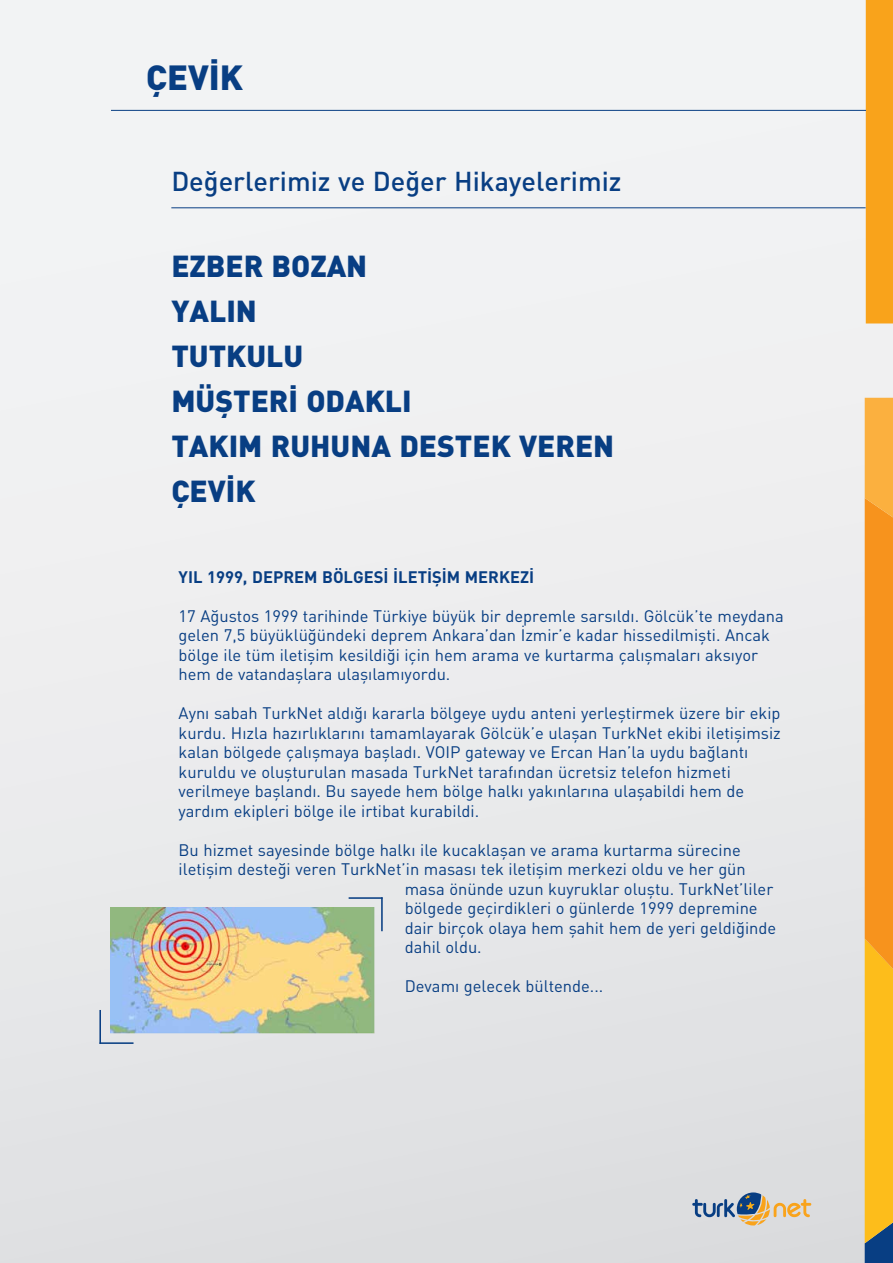
<style>
.page{position:relative;width:893px;height:1263px;background:#fff}
.page>*{position:absolute;margin:0;border:0;box-sizing:border-box;transform-origin:0 0}
.t1{font:900 34.5px "DIN";color:#083e83}
.t2{font:900 30px/45px "DIN";color:#083e83}
.t3{font:500 27px "DIN";color:#083e83}
.t4{font:16.5px/19.5px "DIN";color:#083e83}
.t5{font:700 16.5px "DIN";color:#083e83}
</style>
<div class="page">
<div style="left:0;top:0;width:893px;height:1263px;background:linear-gradient(to bottom,#f6f7f7,#dfe0e2)"></div>
<div style="left:866px;top:0;width:27px;height:324px;background:#f9a31b"></div>
<svg style="left:865px;top:398px;width:28px;height:865px;background:#f1a124"></svg>
<hr style="left:111px;top:110px;width:755px;height:1px;background:#083e83">
<svg style="left:692px;top:1192px;width:119px;height:33px;background:#bab8b0"></svg>
<hr style="left:171px;top:208px;width:695px;height:1px;background:#083e83">
<hr style="left:381px;top:897px;width:2px;height:34px;background:#083e83">
<hr style="left:349px;top:897px;width:34px;height:2px;background:#083e83">
<hr style="left:99px;top:1010px;width:2px;height:34px;background:#083e83">
<hr style="left:100px;top:1042px;width:34px;height:2px;background:#083e83">
<img style="left:110px;top:908px;width:265px;height:125px">
<h1 class="t1" style="left:146px;top:55px;width:98px">ÇEVİK</h1>
<h3 class="t3" style="left:171px;top:164px;width:452px">Değerlerimiz ve Değer Hikayelerimiz</h3>
<h2 class="t2" style="left:171px;top:242px;width:444px">EZBER BOZAN<br>YALIN<br>TUTKULU<br>MÜŞTERİ ODAKLI<br>TAKIM RUHUNA DESTEK VEREN<br>ÇEVİK</h2>
<p class="t5" style="left:179px;top:566px;width:357px">YIL 1999, DEPREM BÖLGESİ İLETİŞİM MERKEZİ</p>
<p class="t4" style="left:179px;top:606px;width:607px">17 Ağustos 1999 tarihinde Türkiye büyük bir depremle sarsıldı. Gölcük’te meydana gelen 7,5 büyüklüğündeki deprem Ankara’dan İzmir’e kadar hissedilmişti. Ancak bölge ile tüm iletişim kesildiği için hem arama ve kurtarma çalışmaları aksıyor hem de vatandaşlara ulaşılamıyordu.</p>
<p class="t4" style="left:179px;top:703px;width:604px">Aynı sabah TurkNet aldığı kararla bölgeye uydu anteni yerleştirmek üzere bir ekip kurdu. Hızla hazırlıklarını tamamlayarak Gölcük’e ulaşan TurkNet ekibi iletişimsiz kalan bölgede çalışmaya başladı. VOIP gateway ve Ercan Han’la uydu bağlantı kuruldu ve oluşturulan masada TurkNet tarafından ücretsiz telefon hizmeti verilmeye başlandı. Bu sayede hem bölge halkı yakınlarına ulaşabildi hem de yardım ekipleri bölge ile irtibat kurabildi.</p>
<p class="t4" style="left:179px;top:840px;width:564px">Bu hizmet sayesinde bölge halkı ile kucaklaşan ve arama kurtarma sürecine</p>
<p class="t4" style="left:179px;top:859px;width:569px">iletişim desteği veren TurkNet’in masası tek iletişim merkezi oldu ve her gün</p>
<p class="t4" style="left:405px;top:879px;width:370px">masa önünde uzun kuyruklar oluştu. TurkNet’liler</p>
<p class="t4" style="left:405px;top:898px;width:354px">bölgede geçirdikleri o günlerde 1999 depremine</p>
<p class="t4" style="left:405px;top:918px;width:373px">dair birçok olaya hem şahit hem de yeri geldiğinde</p>
<p class="t4" style="left:405px;top:937px;width:78px">dahil oldu.</p>
<p class="t4" style="left:405px;top:976px;width:200px">Devamı gelecek bültende...</p>
</div>
